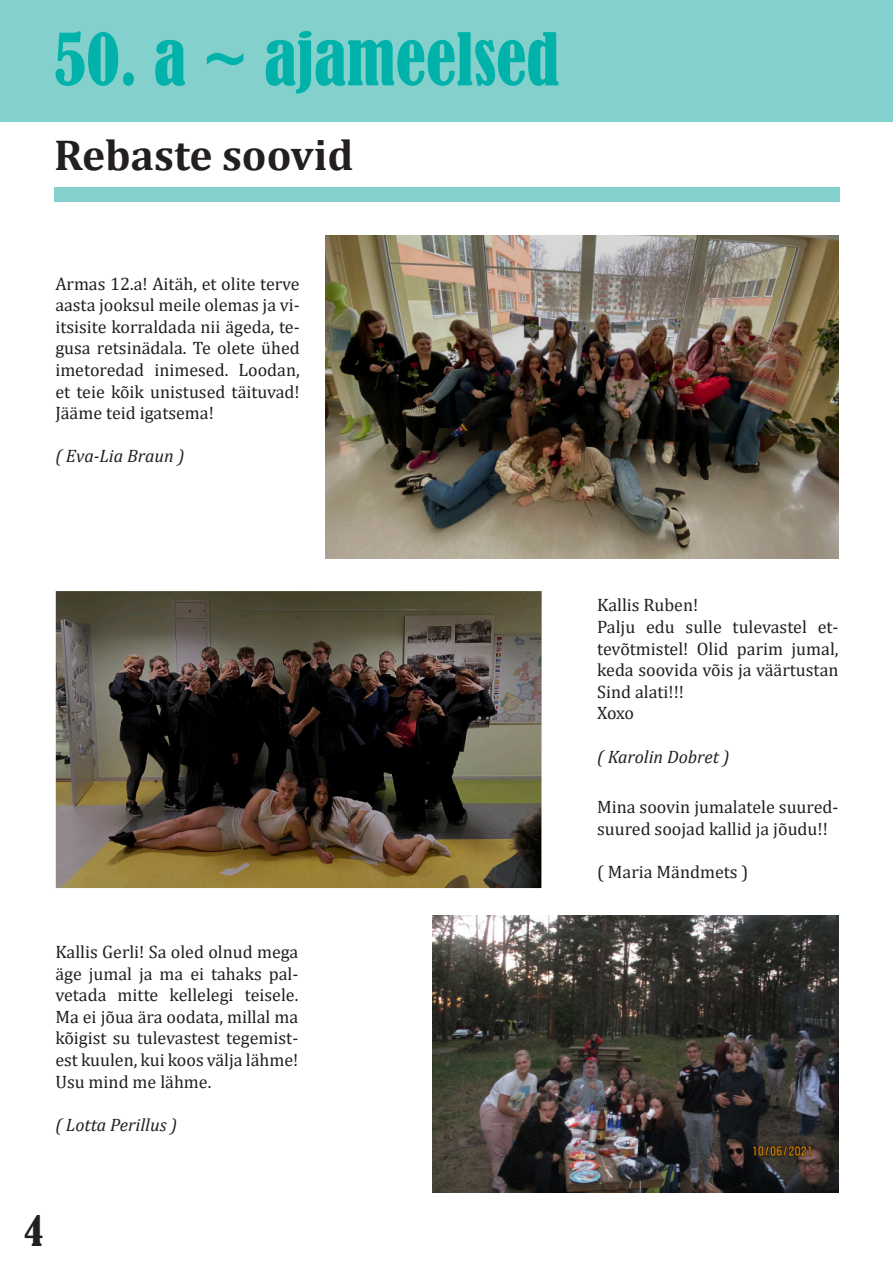
<style>
.page{position:relative;width:893px;height:1263px;background:#fff}
.page>*{position:absolute;margin:0;border:0;box-sizing:border-box;transform-origin:0 0}
.t1{font:condensed 67.5px "Bernard";color:#00b2a9}
.t2{font:700 43.5px "Cambria";color:#231f20}
.t3{font:condensed 39px "Bernard";color:#231f20}
.t4{font:18px/21.6px "Cambria";color:#231f20;text-align:justify}
.t5{font:italic 18px "Cambria";color:#231f20}
</style>
<div class="page">
<div style="left:0;top:0;width:893px;height:122px;background:#84d0cd"></div>
<div style="left:54px;top:188px;width:785px;height:14px;background:#84d0cd"></div>
<img style="left:326px;top:236px;width:512px;height:323px">
<img style="left:56px;top:591px;width:486px;height:297px">
<img style="left:432px;top:915px;width:407px;height:278px">
<p class="t1" style="left:54px;top:20px;width:507px">50. a ~ ajameelsed</p>
<p class="t2" style="left:54px;top:124px;width:301px">Rebaste soovid</p>
<p class="t4" style="left:55px;top:273px;width:246px">Armas 12.a! Aitäh, et olite terve aasta jooksul meile olemas ja vi&shy;itsisite korraldada nii ägeda, te&shy;gusa retsinädala. Te olete ühed imetoredad inimesed. Loodan, et teie kõik unistused täituvad!<br>Jääme teid igatsema!</p>
<p class="t5" style="left:55px;top:444px;width:131px">( Eva-Lia Braun )</p>
<p class="t4" style="left:55px;top:941px;width:245px">Kallis Gerli! Sa oled olnud mega äge jumal ja ma ei tahaks pal&shy;vetada mitte kellelegi teisele.<br>Ma ei jõua ära oodata, millal ma kõigist su tulevastest tegemist&shy;est kuulen, kui koos välja lähme!<br>Usu mind me lähme.</p>
<p class="t5" style="left:55px;top:1112px;width:123px">( Lotta Perillus )</p>
<p class="t3" style="left:24px;top:1208px;width:21px">4</p>
<p class="t4" style="left:597px;top:594px;width:103px">Kallis Ruben!</p>
<p class="t4" style="left:597px;top:616px;width:243px">Palju edu sulle tulevastel et&shy;tevõtmistel! Olid parim jumal, keda soovida võis ja väärtustan Sind alati!!!</p>
<p class="t4" style="left:597px;top:702px;width:39px">Xoxo</p>
<p class="t5" style="left:597px;top:744px;width:134px">( Karolin Dobret )</p>
<p class="t4" style="left:597px;top:796px;width:243px">Mina soovin jumalatele suured&shy;suured soojad kallid ja jõudu!!</p>
<p class="t4" style="left:597px;top:861px;width:153px">( Maria Mändmets )</p>
</div>
